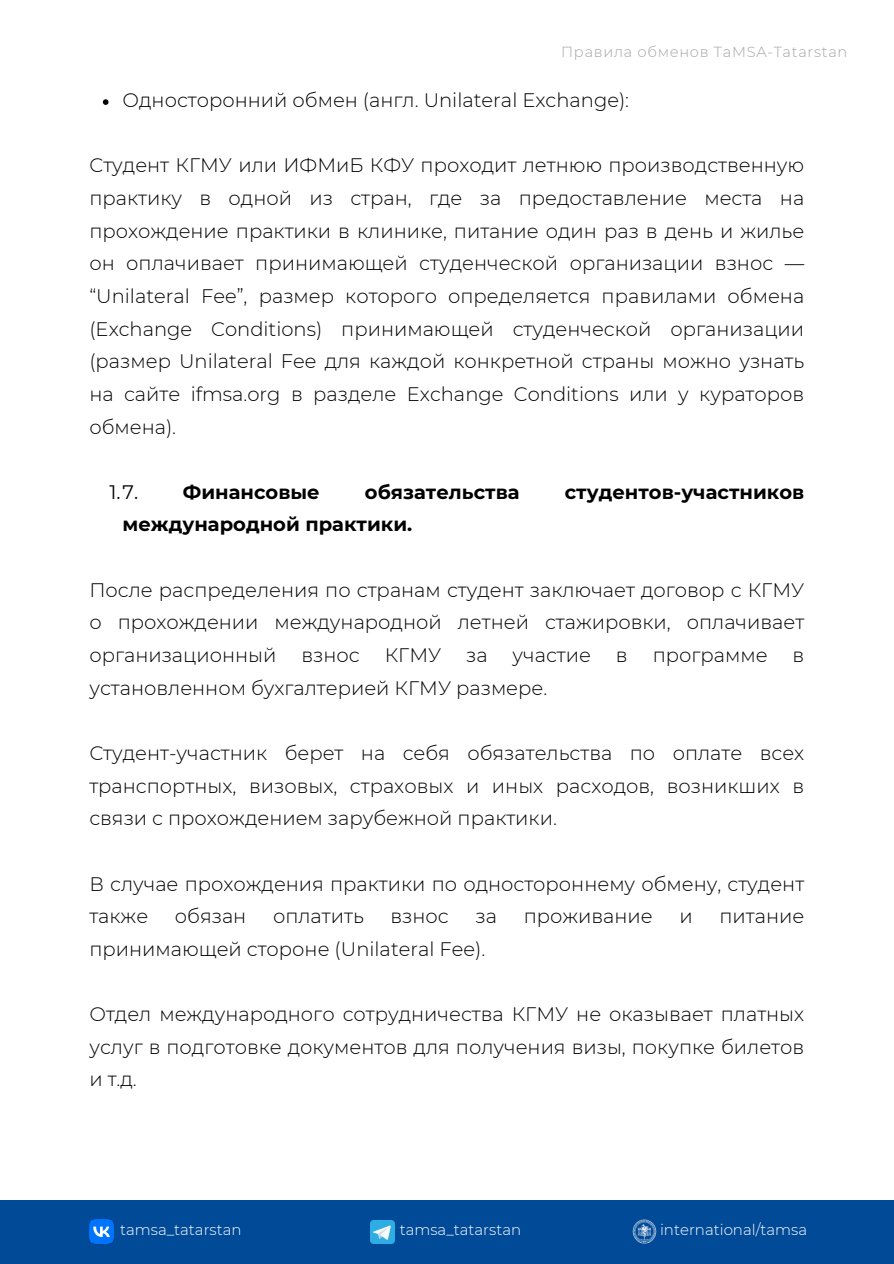
<style>
.page{position:relative;width:894px;height:1264px;background:#fff}
.page>*{position:absolute;margin:0;border:0;box-sizing:border-box;transform-origin:0 0}
.t1{font:300 19.5px/32.7px "Montserrat";color:#000;text-align:justify}
.t2{font:700 19.5px "Montserrat";color:#000}
.t3{font:300 15px "Montserrat";color:#fff}
.t4{font:300 14.55px "Montserrat";letter-spacing:.05em;color:#a6a6a6}
.s1{font-weight:400}
</style>
<div class="page">
<svg style="left:103px;top:99px;width:5px;height:6px"></svg>
<div style="left:0;top:1199px;width:893px;height:64px;background:#004a98"></div>
<img style="left:89px;top:1219px;width:24px;height:24px">
<img style="left:370px;top:1220px;width:24px;height:23px">
<img style="left:632px;top:1219px;width:25px;height:24px">
<h1 class="t4" style="left:561px;top:43px;width:287px">Правила обменов TaMSA-Tatarstan</h1>
<p class="t1" style="left:122px;top:84px;width:508px">Односторонний обмен (англ. Unilateral Exchange):</p>
<p class="t1" style="left:89px;top:149px;width:716px">Cтудент КГМУ или ИФМиБ КФУ проходит летнюю производственную практику в одной из стран, где за предоставление места на прохождение практики в клинике, питание один раз в день и жилье он оплачивает принимающей студенческой организации взнос — “Unilateral Fee”, размер которого определяется правилами обмена (Exchange Conditions) принимающей студенческой организации (размер Unilateral Fee для каждой конкретной страны можно узнать на сайте ifmsa.org в разделе Exchange Conditions или у кураторов обмена).</p>
<h1 class="t2" style="left:109px;top:480px;width:212px"><span class="s1">1.7.</span> Финансовые</h1>
<h1 class="t2" style="left:365px;top:480px;width:156px">обязательства</h1>
<h1 class="t2" style="left:564px;top:480px;width:241px">студентов-участников</h1>
<h1 class="t2" style="left:122px;top:512px;width:291px">международной практики.</h1>
<p class="t1" style="left:89px;top:573px;width:716px">После распределения по странам студент заключает договор с КГМУ о прохождении международной летней стажировки, оплачивает организационный</p>
<p class="t1" style="left:301px;top:638px;width:60px">взнос</p>
<p class="t1" style="left:384px;top:638px;width:58px">КГМУ</p>
<p class="t1" style="left:466px;top:638px;width:23px">за</p>
<p class="t1" style="left:512px;top:638px;width:80px">участие</p>
<p class="t1" style="left:615px;top:638px;width:13px">в</p>
<p class="t1" style="left:652px;top:638px;width:116px">программе</p>
<p class="t1" style="left:792px;top:638px;width:13px">в</p>
<p class="t1" style="left:89px;top:671px;width:459px">установленном бухгалтерией КГМУ размере.</p>
<h1 class="t1" style="left:89px;top:736px;width:716px">Студент-участник берет на себя обязательства по оплате всех транспортных, визовых, страховых и иных расходов, возникших в связи с прохождением зарубежной практики.</h1>
<h1 class="t1" style="left:89px;top:867px;width:716px">В случае прохождения практики по одностороннему обмену, студент также</h1>
<h1 class="t1" style="left:175px;top:899px;width:73px">обязан</h1>
<h1 class="t1" style="left:273px;top:899px;width:92px">оплатить</h1>
<h1 class="t1" style="left:390px;top:899px;width:60px">взнос</h1>
<h1 class="t1" style="left:475px;top:899px;width:23px">за</h1>
<h1 class="t1" style="left:523px;top:899px;width:130px">проживание</h1>
<h1 class="t1" style="left:679px;top:899px;width:15px">и</h1>
<h1 class="t1" style="left:719px;top:899px;width:86px">питание</h1>
<h1 class="t1" style="left:89px;top:932px;width:397px">принимающей стороне (Unilateral Fee).</h1>
<h1 class="t1" style="left:89px;top:997px;width:716px">Отдел международного сотрудничества КГМУ не оказывает платных услуг в подготовке документов для получения визы, покупке билетов и т.д.</h1>
<p class="t3" style="left:120px;top:1220px;width:123px">tamsa_tatarstan</p>
<p class="t3" style="left:399px;top:1220px;width:123px">tamsa_tatarstan</p>
<p class="t3" style="left:660px;top:1220px;width:148px">international/tamsa</p>
</div>
